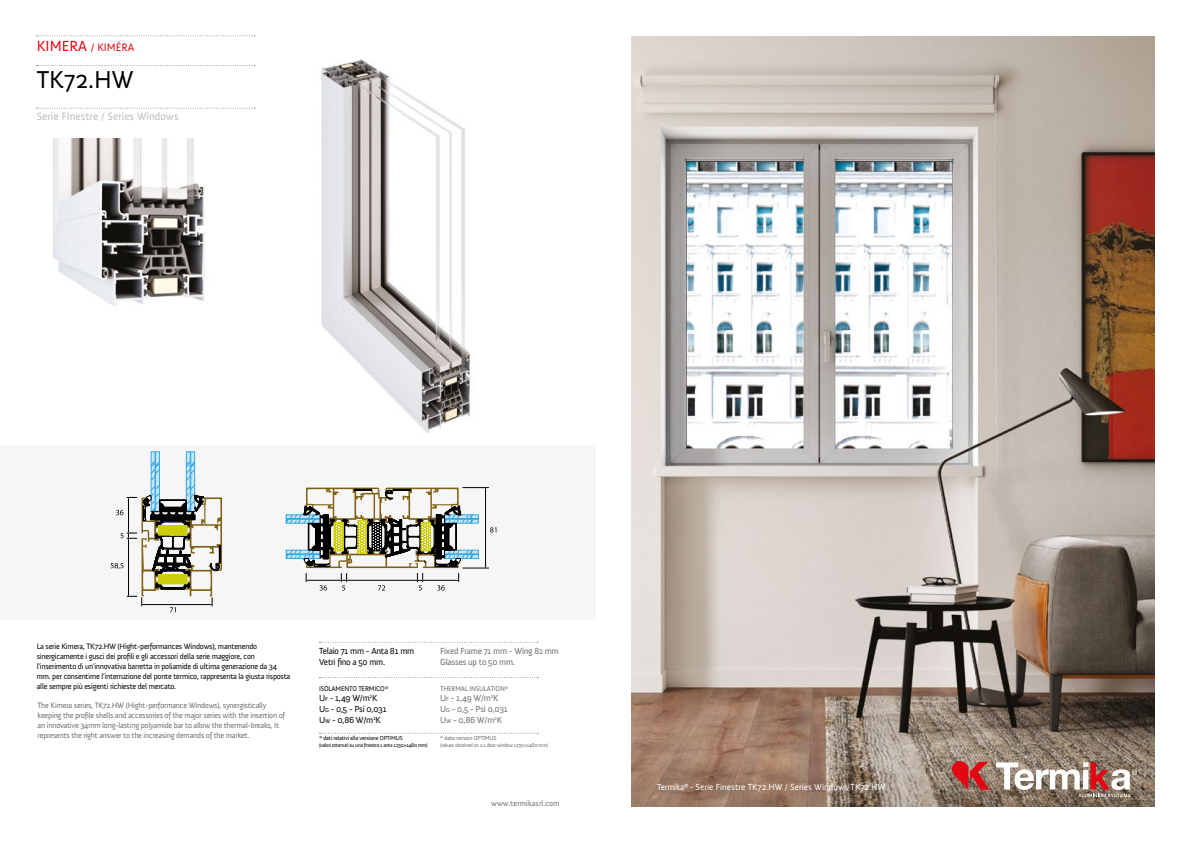
<style>
.page{position:relative;width:1191px;height:842px;background:#fff}
.page>*{position:absolute;margin:0;border:0;box-sizing:border-box;transform-origin:0 0}
.t1{font:25px "Anivers";color:#000}
.t2{font:11px "Anivers";color:#bcbcbc}
.t3{font:11px "Anivers";color:#e30613}
.t4{font:9px/10.8px "Anivers";letter-spacing:-.03em;color:#706f6f}
.t5{font:9px/10.8px "Anivers";letter-spacing:-.03em;color:#000}
.t6{font:9px "Anivers";color:#fff}
.t7{font:8px/10px "Anivers";letter-spacing:-.03em;color:#000}
.t8{font:8px/10px "Anivers";letter-spacing:-.03em;color:#706f6f}
.t9{font:8px "Anivers";color:#706f6f}
.t10{font:7px "Anivers";letter-spacing:-.03em;color:#000}
.t11{font:7px "Anivers";letter-spacing:-.03em;color:#706f6f}
.t12{font:6px "Anivers";letter-spacing:-.03em;color:#000}
.t13{font:6px "Anivers";letter-spacing:-.03em;color:#706f6f}
.t14{font:5.5px "Anivers";letter-spacing:-.05em;color:#000}
.t15{font:5.5px "Anivers";letter-spacing:-.05em;color:#706f6f}
.s1{font-size:15px}
.s2{font-size:6px}
</style>
<div class="page">
<img style="left:52px;top:139px;width:153px;height:167px">
<img style="left:321px;top:59px;width:149px;height:374px">
<div style="left:0;top:445px;width:595px;height:174px;background:#f6f6f6"></div>
<svg style="left:319px;top:642px;width:219px;height:1px"></svg>
<svg style="left:319px;top:677px;width:219px;height:1px"></svg>
<svg style="left:36px;top:108px;width:219px;height:1px"></svg>
<svg style="left:36px;top:65px;width:219px;height:1px"></svg>
<svg style="left:36px;top:36px;width:219px;height:1px"></svg>
<svg style="left:319px;top:733px;width:219px;height:1px"></svg>
<img style="left:631px;top:36px;width:524px;height:771px">
<svg style="left:952px;top:761px;width:37px;height:29px"></svg>
<svg style="left:996px;top:762px;width:141px;height:35px"></svg>
<svg style="left:155px;top:452px;width:4px;height:10px"></svg>
<svg style="left:151px;top:452px;width:4px;height:10px"></svg>
<svg style="left:191px;top:452px;width:4px;height:10px"></svg>
<svg style="left:186px;top:452px;width:4px;height:10px"></svg>
<svg style="left:110px;top:462px;width:112px;height:150px"></svg>
<svg style="left:286px;top:487px;width:210px;height:103px"></svg>
<h2 class="t3" style="left:37px;top:41px;width:99px"><span class="s1">KIMERA</span> / KIMÉRA</h2>
<h1 class="t1" style="left:37px;top:66px;width:98px">TK72.HW</h1>
<h2 class="t2" style="left:37px;top:111px;width:143px">Serie FInestre / Series Windows</h2>
<p class="t7" style="left:37px;top:641px;width:255px">La serie Kimera, TK72.HW (Hight-performances Windows), mantenendo sinergicamente i gusci dei profili e gli accessori della serie maggiore, con l’inserimento di un’innovativa barretta in poliamide di ultima generazione da 34 mm. per consentirne l’interruzione del ponte termico, rappresenta la giusta risposta alle sempre più esigenti richieste del mercato.</p>
<p class="t8" style="left:38px;top:700px;width:249px">The Kimera series, TK72.HW (Hight-performance Windows), synergistically keeping the profile shells and accessories of the major series with the insertion of an innovative 34mm long-lasting polyamide bar to allow the thermal-breaks, It represents the right answer to the increasing demands of the market.</p>
<p class="t5" style="left:319px;top:646px;width:97px">Telaio 71 mm - Anta 81 mm<br>Vetri fino a 50 mm.</p>
<p class="t4" style="left:440px;top:646px;width:120px">Fixed Frame 71 mm - Wing 81 mm<br>Glasses up to 50 mm.</p>
<p class="t10" style="left:319px;top:684px;width:71px">ISOLAMENTO TERMICO*</p>
<p class="t5" style="left:319px;top:693px;width:69px">U<span class="s2">F</span> - 1,49 W/m<sup>2</sup>K<br>U<span class="s2">G</span> - 0,5 - Psi 0,031<br>U<span class="s2">W</span> - 0,86 W/m<sup>2</sup>K</p>
<p class="t11" style="left:440px;top:684px;width:70px">THERMAL INSULATION*</p>
<p class="t4" style="left:440px;top:693px;width:69px">U<span class="s2">F</span> - 1,49 W/m<sup>2</sup>K<br>U<span class="s2">G</span> - 0,5 - Psi 0,031<br>U<span class="s2">W</span> - 0,86 W/m<sup>2</sup>K</p>
<p class="t12" style="left:319px;top:735px;width:85px">* dati relativi alla versione OPTIMUS</p>
<p class="t14" style="left:319px;top:742px;width:110px">(valori ottenuti su una finestra 1 anta 1230×1480 mm)</p>
<p class="t13" style="left:440px;top:735px;width:58px">* data version OPTIMUS</p>
<p class="t15" style="left:440px;top:742px;width:109px">(values obtained on a 1 door window 1230×1480 mm)</p>
<p class="t9" style="left:491px;top:799px;width:70px">www.termikasrl.com</p>
<p class="t6" style="left:657px;top:782px;width:230px">Termika® - Serie Finestre TK72.HW / Series Windows TK72.HW</p>
</div>
